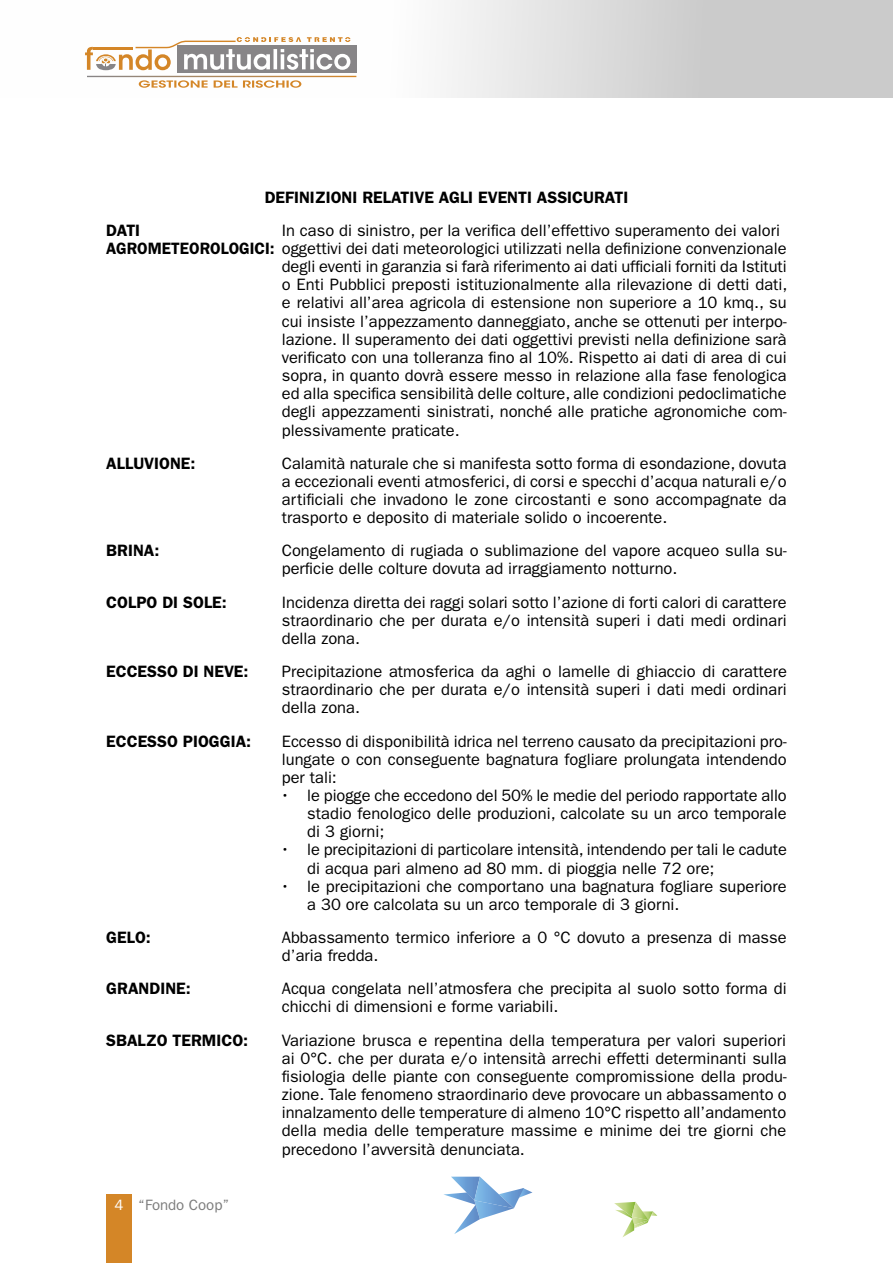
<style>
.page{position:relative;width:893px;height:1263px;background:#fff}
.page>*{position:absolute;margin:0;border:0;box-sizing:border-box;transform-origin:0 0}
.t1{font:16.5px/18.1px "ITC Franklin Gothic Std";color:#000;text-align:justify}
.t2{font:600 16.5px "ITC Franklin Gothic Std";color:#000}
.t3{font:15px "ITC Franklin Gothic Std";color:#7c7c7c}
.s1{font-weight:600}
.s2{color:#fff}
</style>
<div class="page">
<svg style="left:614px;top:1202px;width:43px;height:35px"></svg>
<svg style="left:444px;top:1177px;width:88px;height:57px"></svg>
<svg style="left:87px;top:0;width:806px;height:98px"></svg>
<svg style="left:139px;top:80px;width:162px;height:8px"></svg>
<div style="left:177px;top:46px;width:179px;height:27px;background:#878587"></div>
<svg style="left:85px;top:37px;width:265px;height:33px"></svg>
<hr style="left:87px;top:76px;width:269px;height:1px;background:#fff">
<hr style="left:93px;top:47px;width:40px;height:3px;background:#d48627">
<div style="left:106px;top:1195px;width:26px;height:68px;background:#d48627"></div>
<p class="t2" style="left:265px;top:187px;width:365px">DEFINIZIONI RELATIVE AGLI EVENTI ASSICURATI</p>
<p class="t2" style="left:106px;top:220px;width:35px">DATI</p>
<p class="t1" style="left:282px;top:221px;width:500px">In caso di sinistro, per la verifica dell’effettivo superamento dei valori</p>
<p class="t1" style="left:106px;top:239px;width:682px"><span class="s1">AGROMETEOROLOGICI:</span> oggettivi dei dati meteorologici utilizzati nella definizione convenzionale</p>
<p class="t1" style="left:282px;top:258px;width:506px">degli eventi in garanzia si farà riferimento ai dati ufficiali forniti da Istituti</p>
<p class="t1" style="left:282px;top:276px;width:507px">o Enti Pubblici preposti istituzionalmente alla rilevazione di detti dati,</p>
<p class="t1" style="left:282px;top:294px;width:506px">e relativi all’area agricola di estensione non superiore a 10 kmq., su</p>
<p class="t1" style="left:282px;top:312px;width:506px">cui insiste l’appezzamento danneggiato, anche se ottenuti per interpo-</p>
<p class="t1" style="left:282px;top:330px;width:506px">lazione. Il superamento dei dati oggettivi previsti nella definizione sarà</p>
<p class="t1" style="left:282px;top:348px;width:506px">verificato con una tolleranza fino al 10%. Rispetto ai dati di area di cui</p>
<p class="t1" style="left:282px;top:366px;width:506px">sopra, in quanto dovrà essere messo in relazione alla fase fenologica</p>
<p class="t1" style="left:282px;top:385px;width:506px">ed alla specifica sensibilità delle colture, alle condizioni pedoclimatiche</p>
<p class="t1" style="left:282px;top:403px;width:506px">degli appezzamenti sinistrati, nonché alle pratiche agronomiche com-</p>
<p class="t1" style="left:282px;top:421px;width:179px">plessivamente praticate.</p>
<p class="t2" style="left:106px;top:453px;width:91px">ALLUVIONE:</p>
<p class="t1" style="left:282px;top:454px;width:506px">Calamità naturale che si manifesta sotto forma di esondazione, dovuta a eccezionali eventi atmosferici, di corsi e specchi d’acqua naturali e/o artificiali che invadono le zone circostanti e sono accompagnate da trasporto e deposito di materiale solido o incoerente.</p>
<p class="t2" style="left:106px;top:541px;width:55px">BRINA:</p>
<p class="t1" style="left:282px;top:542px;width:506px">Congelamento di rugiada o sublimazione del vapore acqueo sulla su&shy;perficie delle colture dovuta ad irraggiamento notturno.</p>
<p class="t2" style="left:106px;top:592px;width:122px">COLPO DI SOLE:</p>
<p class="t1" style="left:282px;top:593px;width:506px">Incidenza diretta dei raggi solari sotto l’azione di forti calori di carattere straordinario che per durata e/o intensità superi i dati medi ordinari della zona.</p>
<p class="t2" style="left:106px;top:662px;width:144px">ECCESSO DI NEVE:</p>
<p class="t1" style="left:282px;top:662px;width:507px">Precipitazione atmosferica da aghi o lamelle di ghiaccio di carattere straordinario che per durata e/o intensità superi i dati medi ordinari della zona.</p>
<p class="t2" style="left:106px;top:731px;width:146px">ECCESSO PIOGGIA:</p>
<p class="t1" style="left:282px;top:732px;width:506px">Eccesso di disponibilità idrica nel terreno causato da precipitazioni pro&shy;lungate o con conseguente bagnatura fogliare prolungata intendendo per tali:</p>
<p class="t1" style="left:307px;top:786px;width:481px;text-indent:-27px">• le piogge che eccedono del 50% le medie del periodo rapportate allo stadio fenologico delle produzioni, calcolate su un arco temporale di 3 giorni;</p>
<p class="t1" style="left:307px;top:841px;width:481px;text-indent:-27px">• le precipitazioni di particolare intensità, intendendo per tali le cadute di acqua pari almeno ad 80 mm. di pioggia nelle 72 ore;</p>
<p class="t1" style="left:307px;top:877px;width:481px;text-indent:-27px">• le precipitazioni che comportano una bagnatura fogliare superiore a 30 ore calcolata su un arco temporale di 3 giorni.</p>
<p class="t2" style="left:106px;top:927px;width:46px">GELO:</p>
<p class="t1" style="left:282px;top:928px;width:506px">Abbassamento termico inferiore a 0 °C dovuto a presenza di masse d’aria fredda.</p>
<p class="t2" style="left:106px;top:979px;width:86px">GRANDINE:</p>
<p class="t1" style="left:282px;top:980px;width:506px">Acqua congelata nell’atmosfera che precipita al suolo sotto forma di chicchi di dimensioni e forme variabili.</p>
<p class="t2" style="left:106px;top:1030px;width:143px">SBALZO TERMICO:</p>
<p class="t1" style="left:282px;top:1031px;width:506px">Variazione brusca e repentina della temperatura per valori superiori ai 0°C. che per durata e/o intensità arrechi effetti determinanti sulla fisiologia delle piante con conseguente compromissione della produ&shy;zione. Tale fenomeno straordinario deve provocare un abbassamento o innalzamento delle temperature di almeno 10°C rispetto all’andamento della media delle temperature massime e minime dei tre giorni che precedono l’avversità denunciata.</p>
<p class="t3" style="left:115px;top:1196px;width:116px"><span class="s2">4</span> “Fondo Coop”</p>
</div>
